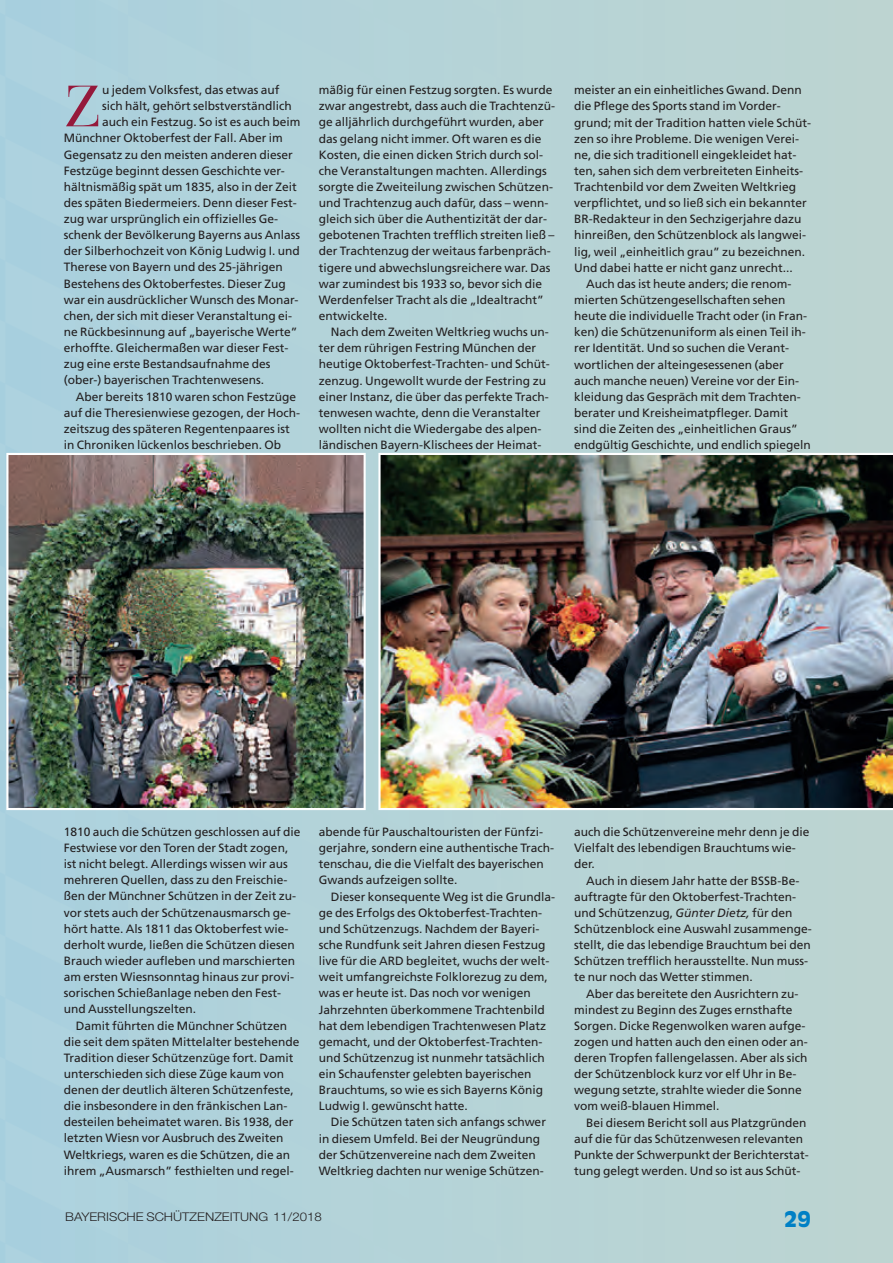
<style>
.page{position:relative;width:893px;height:1263px;background:#fff}
.page>*{position:absolute;margin:0;border:0;box-sizing:border-box;transform-origin:0 0}
.t1{font:57.75px "Bauer Bodoni LT";color:#95193b}
.t2{font:900 21px "Antique Olive LT";color:#0080c5}
.t3{font:12px/16.2px "Frutiger LT";color:#231f20}
.t4{font:300 12px "Helvetica Neue LT";color:#231f20;scale:1.1 1}
.s1{font-style:italic}
</style>
<div class="page">
<img style="left:9px;top:456px;width:354px;height:351px">
<div style="left:6px;top:453px;width:360px;height:357px;border:2px solid #fff"></div>
<img style="left:378px;top:453px;width:515px;height:357px">
<h1 class="t1" style="left:64px;top:86px;width:40px">Z</h1>
<p class="t3" style="left:102px;top:83px;width:179px">u jedem Volksfest, das etwas auf</p>
<p class="t3" style="left:102px;top:99px;width:191px">sich hält, gehört selbstverständlich</p>
<p class="t3" style="left:102px;top:115px;width:200px">auch ein Festzug. So ist es auch beim</p>
<p class="t3" style="left:64px;top:131px;width:221px">Münchner Oktoberfest der Fall. Aber im</p>
<p class="t3" style="left:64px;top:147px;width:231px">Gegensatz zu den meisten anderen dieser</p>
<p class="t3" style="left:64px;top:163px;width:223px">Festzüge beginnt dessen Geschichte ver-</p>
<p class="t3" style="left:64px;top:179px;width:235px">hältnismäßig spät um 1835, also in der Zeit</p>
<p class="t3" style="left:64px;top:196px;width:235px">des späten Biedermeiers. Denn dieser Fest-</p>
<p class="t3" style="left:64px;top:212px;width:216px">zug war ursprünglich ein offizielles Ge-</p>
<p class="t3" style="left:64px;top:228px;width:238px">schenk der Bevölkerung Bayerns aus Anlass</p>
<p class="t3" style="left:64px;top:244px;width:238px">der Silberhochzeit von König Ludwig I. und</p>
<p class="t3" style="left:64px;top:260px;width:221px">Therese von Bayern und des 25-jährigen</p>
<p class="t3" style="left:64px;top:276px;width:224px">Bestehens des Oktoberfestes. Dieser Zug</p>
<p class="t3" style="left:64px;top:292px;width:236px">war ein ausdrücklicher Wunsch des Monar-</p>
<p class="t3" style="left:64px;top:308px;width:230px">chen, der sich mit dieser Veranstaltung ei-</p>
<p class="t3" style="left:64px;top:325px;width:235px">ne Rückbesinnung auf „bayerische Werte”</p>
<p class="t3" style="left:64px;top:341px;width:226px">erhoffte. Gleichermaßen war dieser Fest-</p>
<p class="t3" style="left:64px;top:357px;width:208px">zug eine erste Bestandsaufnahme des</p>
<p class="t3" style="left:64px;top:373px;width:202px">(ober-) bayerischen Trachtenwesens.</p>
<p class="t3" style="left:76px;top:389px;width:222px">Aber bereits 1810 waren schon Festzüge</p>
<p class="t3" style="left:64px;top:405px;width:238px">auf die Theresienwiese gezogen, der Hoch-</p>
<p class="t3" style="left:64px;top:421px;width:228px">zeitszug des späteren Regentenpaares ist</p>
<p class="t3" style="left:64px;top:438px;width:219px">in Chroniken lückenlos beschrieben. Ob</p>
<p class="t3" style="left:319px;top:83px;width:238px">mäßig für einen Festzug sorgten. Es wurde zwar angestrebt, dass auch die Trachtenzü&shy;ge alljährlich durchgeführt wurden, aber das gelang nicht immer. Oft waren es die Kosten, die einen dicken Strich durch sol&shy;che Veranstaltungen machten. Allerdings sorgte die Zweiteilung zwischen Schützen&shy;und Trachtenzug auch dafür, dass – wenn&shy;gleich sich über die Authentizität der dar&shy;gebotenen Trachten trefflich streiten ließ – der Trachtenzug der weitaus farbenpräch&shy;tigere und abwechslungsreichere war. Das war zumindest bis 1933 so, bevor sich die Werdenfelser Tracht als die „Idealtracht” entwickelte.</p>
<p class="t3" style="left:319px;top:325px;width:232px;text-indent:12px">Nach dem Zweiten Weltkrieg wuchs un&shy;ter dem rührigen Festring München der heutige Oktoberfest-Trachten- und Schüt&shy;zenzug. Ungewollt wurde der Festring zu einer Instanz, die über das perfekte Trach&shy;tenwesen wachte, denn die Veranstalter wollten nicht die Wiedergabe des alpen&shy;ländischen Bayern-Klischees der Heimat-</p>
<p class="t3" style="left:574px;top:83px;width:229px">meister an ein einheitliches Gwand. Denn</p>
<p class="t3" style="left:574px;top:99px;width:208px">die Pflege des Sports stand im Vorder-</p>
<p class="t3" style="left:574px;top:115px;width:239px">grund; mit der Tradition hatten viele Schüt-</p>
<p class="t3" style="left:574px;top:131px;width:226px">zen so ihre Probleme. Die wenigen Verei-</p>
<p class="t3" style="left:574px;top:147px;width:224px">ne, die sich traditionell eingekleidet hat-</p>
<p class="t3" style="left:574px;top:164px;width:231px">ten, sahen sich dem verbreiteten Einheits-</p>
<p class="t3" style="left:574px;top:180px;width:224px">Trachtenbild vor dem Zweiten Weltkrieg</p>
<p class="t3" style="left:574px;top:196px;width:234px">verpflichtet, und so ließ sich ein bekannter</p>
<p class="t3" style="left:574px;top:212px;width:229px">BR-Redakteur in den Sechzigerjahre dazu</p>
<p class="t3" style="left:574px;top:228px;width:234px">hinreißen, den Schützenblock als langwei-</p>
<p class="t3" style="left:574px;top:244px;width:233px">lig, weil „einheitlich grau” zu bezeichnen.</p>
<p class="t3" style="left:574px;top:260px;width:220px">Und dabei hatte er nicht ganz unrecht...</p>
<p class="t3" style="left:586px;top:277px;width:207px">Auch das ist heute anders; die renom-</p>
<p class="t3" style="left:574px;top:293px;width:213px">mierten Schützengesellschaften sehen</p>
<p class="t3" style="left:574px;top:309px;width:235px">heute die individuelle Tracht oder (in Fran-</p>
<p class="t3" style="left:574px;top:325px;width:233px">ken) die Schützenuniform als einen Teil ih-</p>
<p class="t3" style="left:574px;top:341px;width:216px">rer Identität. Und so suchen die Verant-</p>
<p class="t3" style="left:574px;top:357px;width:211px">wortlichen der alteingesessenen (aber</p>
<p class="t3" style="left:574px;top:373px;width:226px">auch manche neuen) Vereine vor der Ein-</p>
<p class="t3" style="left:574px;top:389px;width:228px">kleidung das Gespräch mit dem Trachten-</p>
<p class="t3" style="left:574px;top:406px;width:215px">berater und Kreisheimatpfleger. Damit</p>
<p class="t3" style="left:574px;top:422px;width:225px">sind die Zeiten des „einheitlichen Graus”</p>
<p class="t3" style="left:574px;top:438px;width:238px">endgültig Geschichte, und endlich spiegeln</p>
<p class="t3" style="left:64px;top:825px;width:238px">1810 auch die Schützen geschlossen auf die Festwiese vor den Toren der Stadt zogen, ist nicht belegt. Allerdings wissen wir aus mehreren Quellen, dass zu den Freischie&shy;ßen der Münchner Schützen in der Zeit zu&shy;vor stets auch der Schützenausmarsch ge&shy;hört hatte. Als 1811 das Oktoberfest wie&shy;derholt wurde, ließen die Schützen diesen Brauch wieder aufleben und marschierten am ersten Wiesn sonn tag hinaus zur provi&shy;sorischen Schießanlage neben den Fest&shy;und Ausstellungszelten.</p>
<p class="t3" style="left:64px;top:1018px;width:237px;text-indent:12px">Damit führten die Münchner Schützen die seit dem späten Mittelalter bestehende Tradition dieser Schützenzüge fort. Damit unterschieden sich diese Züge kaum von denen der deutlich älteren Schützenfeste, die insbesondere in den fränkischen Lan&shy;desteilen beheimatet waren. Bis 1938, der letzten Wiesn vor Ausbruch des Zweiten Weltkriegs, waren es die Schützen, die an ihrem „Ausmarsch” festhielten und regel-</p>
<p class="t3" style="left:319px;top:825px;width:237px">abende für Pauschaltouristen der Fünfzi&shy;gerjahre, sondern eine authentische Trach&shy;tenschau, die die Vielfalt des bayerischen Gwands aufzeigen sollte.</p>
<p class="t3" style="left:319px;top:889px;width:238px;text-indent:12px">Dieser konsequente Weg ist die Grundla&shy;ge des Erfolgs des Oktoberfest-Trachten&shy;und Schützenzugs. Nachdem der Bayeri&shy;sche Rundfunk seit Jahren diesen Festzug live für die ARD begleitet, wuchs der welt&shy;weit umfangreichste Folklorezug zu dem, was er heute ist. Das noch vor wenigen Jahrzehnten überkommene Trachtenbild hat dem lebendigen Trachtenwesen Platz gemacht, und der Oktoberfest-Trachten&shy;und Schützenzug ist nunmehr tatsächlich ein Schaufenster gelebten bayerischen Brauchtums, so wie es sich Bayerns König Ludwig I. gewünscht hatte.</p>
<p class="t3" style="left:319px;top:1115px;width:229px;text-indent:12px">Die Schützen taten sich anfangs schwer in diesem Umfeld. Bei der Neugründung der Schützenvereine nach dem Zweiten Weltkrieg dachten nur wenige Schützen-</p>
<p class="t3" style="left:574px;top:825px;width:237px">auch die Schützenvereine mehr denn je die<br>Vielfalt des lebendigen Brauchtums wie&shy;der.</p>
<p class="t3" style="left:574px;top:873px;width:239px;text-indent:12px">Auch in diesem Jahr hatte der BSSB-Be&shy;auftragte für den Oktoberfest-Trachten&shy;und Schützenzug, <span class="s1">Günter Dietz,</span> für den Schützenblock eine Auswahl zusammenge&shy;stellt, die das lebendige Brauchtum bei den Schützen trefflich herausstellte. Nun muss&shy;te nur noch das Wetter stimmen.</p>
<p class="t3" style="left:574px;top:986px;width:235px;text-indent:12px">Aber das bereitete den Ausrichtern zu&shy;mindest zu Beginn des Zuges ernsthafte Sorgen. Dicke Regenwolken waren aufge&shy;zogen und hatten auch den einen oder an&shy;deren Tropfen fallengelassen. Aber als sich der Schützenblock kurz vor elf Uhr in Be&shy;wegung setzte, strahlte wieder die Sonne vom weiß-blauen Himmel.</p>
<p class="t3" style="left:574px;top:1115px;width:236px;text-indent:12px">Bei diesem Bericht soll aus Platzgründen auf die für das Schützenwesen relevanten Punkte der Schwerpunkt der Berichterstat&shy;tung gelegt werden. Und so ist aus Schüt-</p>
<p class="t4" style="left:65px;top:1213px;width:235px">BAYERISCHE SCHÜTZENZEITUNG 11/2018</p>
<h2 class="t2" style="left:784px;top:1211px;width:28px">29</h2>
</div>
